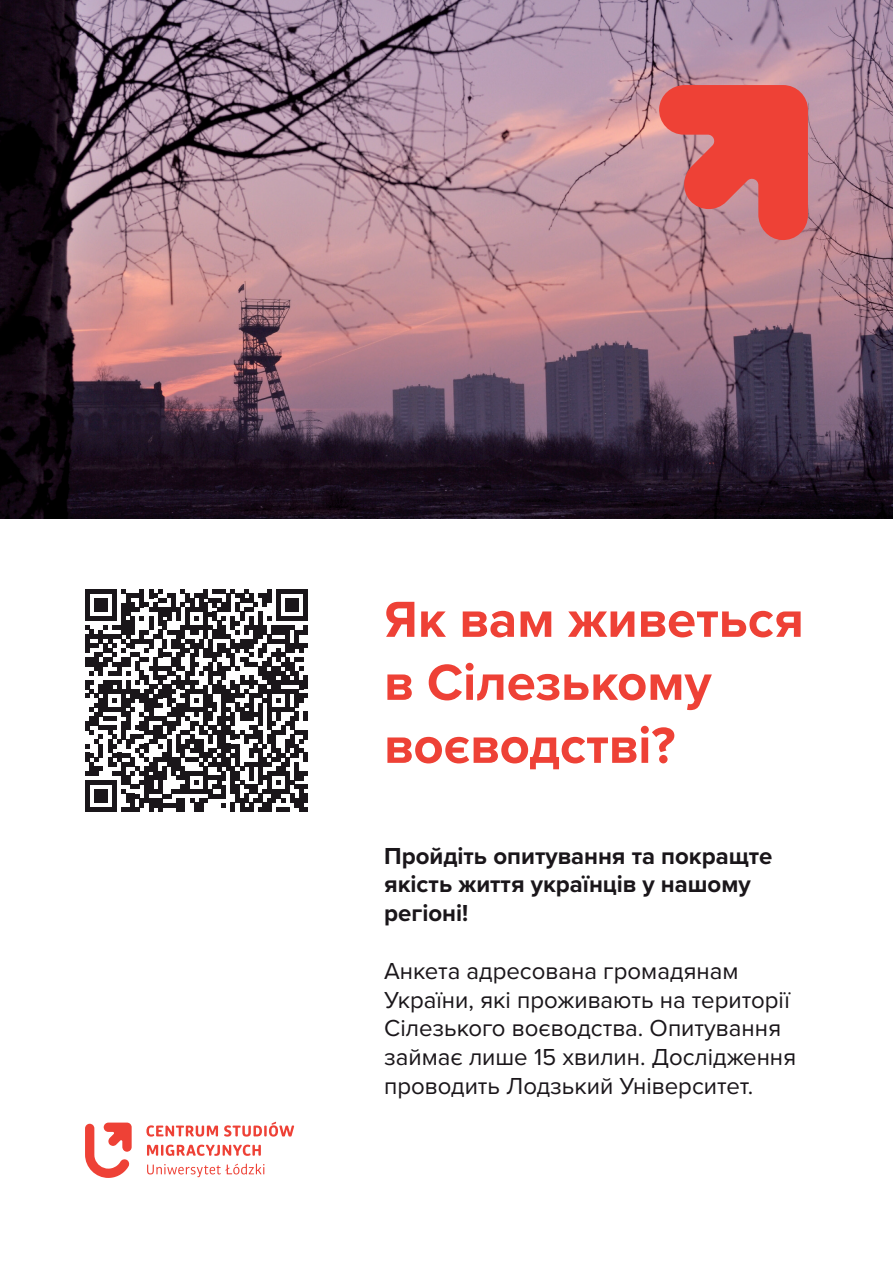
<style>
.page{position:relative;width:893px;height:1263px;background:#fff}
.page>*{position:absolute;margin:0;border:0;box-sizing:border-box;transform-origin:0 0}
.t1{font:700 52.5px/63px "Proxima Nova";color:#ee4136}
.t2{font:24px/28.8px "Proxima Nova";color:#1a161a}
.t3{font:700 24px/28.8px "Proxima Nova";color:#1a161a}
</style>
<div class="page">
<img style="left:0;top:0;width:893px;height:519px">
<svg style="left:658px;top:85px;width:150px;height:156px"></svg>
<svg style="left:146px;top:1125px;width:72px;height:11px"></svg>
<svg style="left:224px;top:1122px;width:70px;height:14px"></svg>
<svg style="left:147px;top:1144px;width:114px;height:12px"></svg>
<svg style="left:147px;top:1164px;width:117px;height:13px"></svg>
<svg style="left:85px;top:1122px;width:47px;height:56px"></svg>
<svg style="left:85px;top:589px;width:223px;height:223px"></svg>
<p class="t1" style="left:384px;top:587px;width:421px">Як вам живеться в Сілезькому воєводстві?</p>
<p class="t3" style="left:384px;top:841px;width:390px">Пройдіть опитування та покращте якість життя українців у нашому регіоні!</p>
<p class="t2" style="left:384px;top:955px;width:414px">Анкета адресована громадянам України, які проживають на території Сілезького воєводства. Опитування займає лише 15 хвилин. Дослідження проводить Лодзький Університет.</p>
</div>
